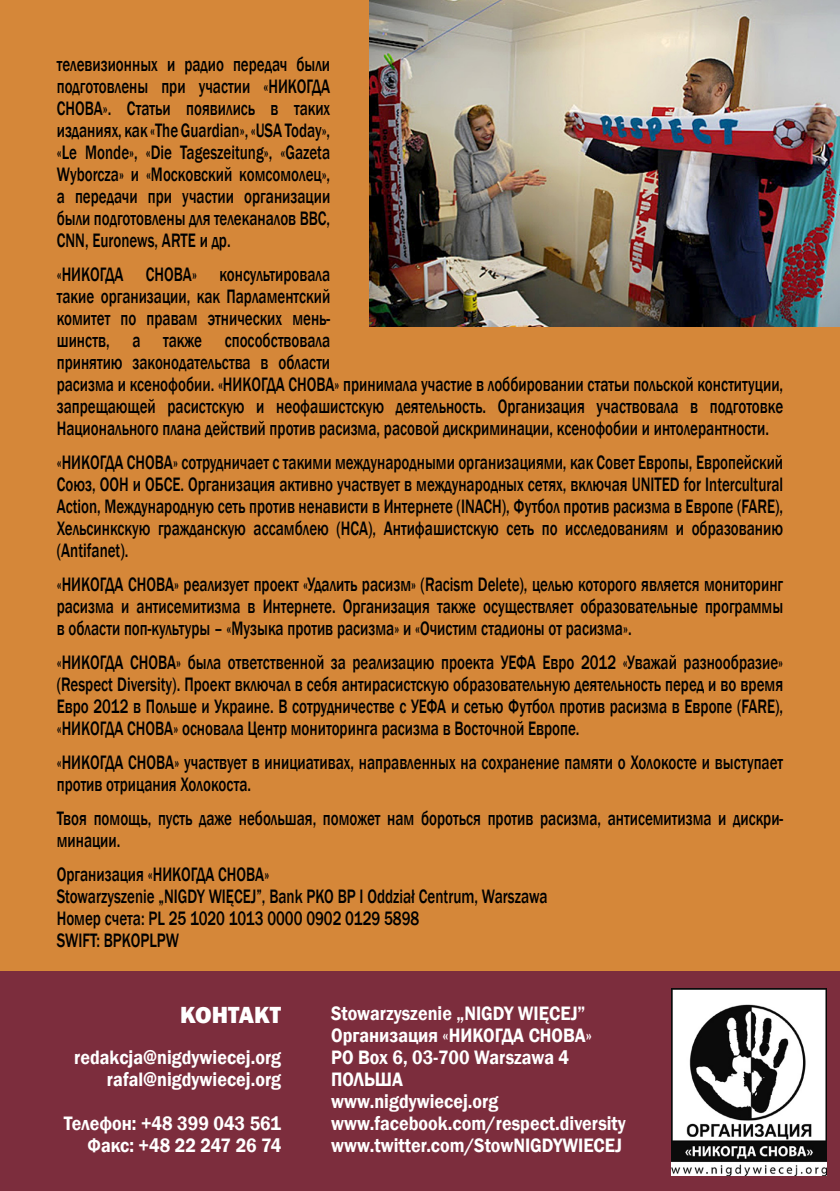
<style>
.page{position:relative;width:840px;height:1191px;background:#fff}
.page>*{position:absolute;margin:0;border:0;box-sizing:border-box;transform-origin:0 0}
.Normalny{font:800 24px "Franklin Gothic";color:#fff}
.Normalny-2{font:500 20px/22px "Franklin Gothic";color:#000;scale:.75 1}
.Paragraph{font:500 20px/22px "Franklin Gothic";color:#000;text-align:justify;scale:.75 1}
.Normalny-3{font:600 20px "Franklin Gothic";color:#fff;scale:.9 1}
</style>
<div class="page">
<div style="left:0;top:0;width:839px;height:1191px;background:#d58739"></div>
<div style="left:0;top:971px;width:839px;height:220px;background:#7c2d3d"></div>
<img style="left:370px;top:0;width:469px;height:326px">
<img style="left:671px;top:988px;width:155px;height:187px">
<p class="Paragraph" style="left:57px;top:53px;width:366px">телевизионных и радио передач были подготовлены при участии «НИКОГДА СНОВА». Статьи появились в таких изданиях, как «The Guardian», «USA Today», «Le Monde», «Die Tageszeitung», «Gazeta Wyborcza» и «Московский комсомолец», а передачи при участии организации были подготовлены для телеканалов BBC, CNN, Euronews, ARTE и др.</p>
<p class="Normalny-2" style="left:57px;top:263px;width:969px">«НИКОГДА СНОВА» консультировала<br>такие организации, как Парламентский<br>комитет по правам этнических мень-<br>шинств, а также способствовала<br>принятию законодательства в области<br>расизма и ксенофобии. «НИКОГДА СНОВА» принимала участие в лоббировании статьи польской конституции, запрещающей расистскую и неофашистскую деятельность. Организация участвовала в подготовке Национального плана действий против расизма, расовой дискриминации, ксенофобии и интолерантности.</p>
<p class="Normalny-2" style="left:57px;top:451px;width:969px;text-align:justify">«НИКОГДА СНОВА» сотрудничает с такими международными организациями, как Совет Европы, Европейский Союз, ООН и ОБСЕ. Организация активно участвует в международных сетях, включая UNITED for Intercultural Action, Международную сеть против ненависти в Интернете (INACH), Футбол против расизма в Европе (FARE), Хельсинкскую гражданскую ассамблею (HCA), Антифашистскую сеть по исследованиям и образованию (Antifanet).</p>
<p class="Normalny-2" style="left:57px;top:573px;width:969px;text-align:justify">«НИКОГДА СНОВА» реализует проект «Удалить расизм» (Racism Delete), целью которого является мониторинг расизма и антисемитизма в Интернете. Организация также осуществляет образовательные программы в области поп-культуры – «Музыка против расизма» и «Очистим стадионы от расизма».</p>
<p class="Normalny-2" style="left:57px;top:651px;width:969px;text-align:justify">«НИКОГДА СНОВА» была ответственной за реализацию проекта УЕФА Евро 2012 «Уважай разнообразие» (Respect Diversity). Проект включал в себя антирасистскую образовательную деятельность перед и во время Евро 2012 в Польше и Украине. В сотрудничестве с УЕФА и сетью Футбол против расизма в Европе (FARE), «НИКОГДА СНОВА» основала Центр мониторинга расизма в Восточной Европе.</p>
<p class="Normalny-2" style="left:57px;top:751px;width:969px">«НИКОГДА СНОВА» участвует в инициативах, направленных на сохранение памяти о Холокосте и выступает против отрицания Холокоста.</p>
<p class="Normalny-2" style="left:57px;top:807px;width:969px">Твоя помощь, пусть даже небольшая, поможет нам бороться против расизма, антисемитизма и дискри&shy;минации.</p>
<p class="Normalny-2" style="left:57px;top:863px;width:285px">Организация «НИКОГДА СНОВА»</p>
<p class="Normalny-2" style="left:57px;top:885px;width:655px">Stowarzyszenie „NIGDY WIĘCEJ”, Bank PKO BP I Oddział Centrum, Warszawa</p>
<p class="Normalny-2" style="left:57px;top:907px;width:484px">Номер счета: PL 25 1020 1013 0000 0902 0129 5898</p>
<p class="Normalny-2" style="left:57px;top:929px;width:165px">SWIFT: BPKOPLPW</p>
<p class="Normalny" style="left:180px;top:999px;width:102px">КОНТАКТ</p>
<p class="Normalny-3" style="left:74px;top:1045px;width:231px">redakcja@nigdywiecej.org</p>
<p class="Normalny-3" style="left:107px;top:1067px;width:195px">rafal@nigdywiecej.org</p>
<p class="Normalny-3" style="left:64px;top:1111px;width:243px">Телефон: +48 399 043 561</p>
<p class="Normalny-3" style="left:88px;top:1133px;width:216px">Факс: +48 22 247 26 74</p>
<p class="Normalny-3" style="left:331px;top:1000px;width:284px">Stowarzyszenie „NIGDY WIĘCEJ”</p>
<p class="Normalny-3" style="left:331px;top:1022px;width:291px">Организация «НИКОГДА СНОВА»</p>
<p class="Normalny-3" style="left:331px;top:1044px;width:266px">PO Box 6, 03-700 Warszawa 4</p>
<p class="Normalny-3" style="left:331px;top:1066px;width:81px">ПОЛЬША</p>
<p class="Normalny-3" style="left:331px;top:1088px;width:187px">www.nigdywiecej.org</p>
<p class="Normalny-3" style="left:331px;top:1110px;width:329px">www.facebook.com/respect.diversity</p>
<p class="Normalny-3" style="left:331px;top:1132px;width:324px">www.twitter.com/StowNIGDYWIECEJ</p>
</div>
